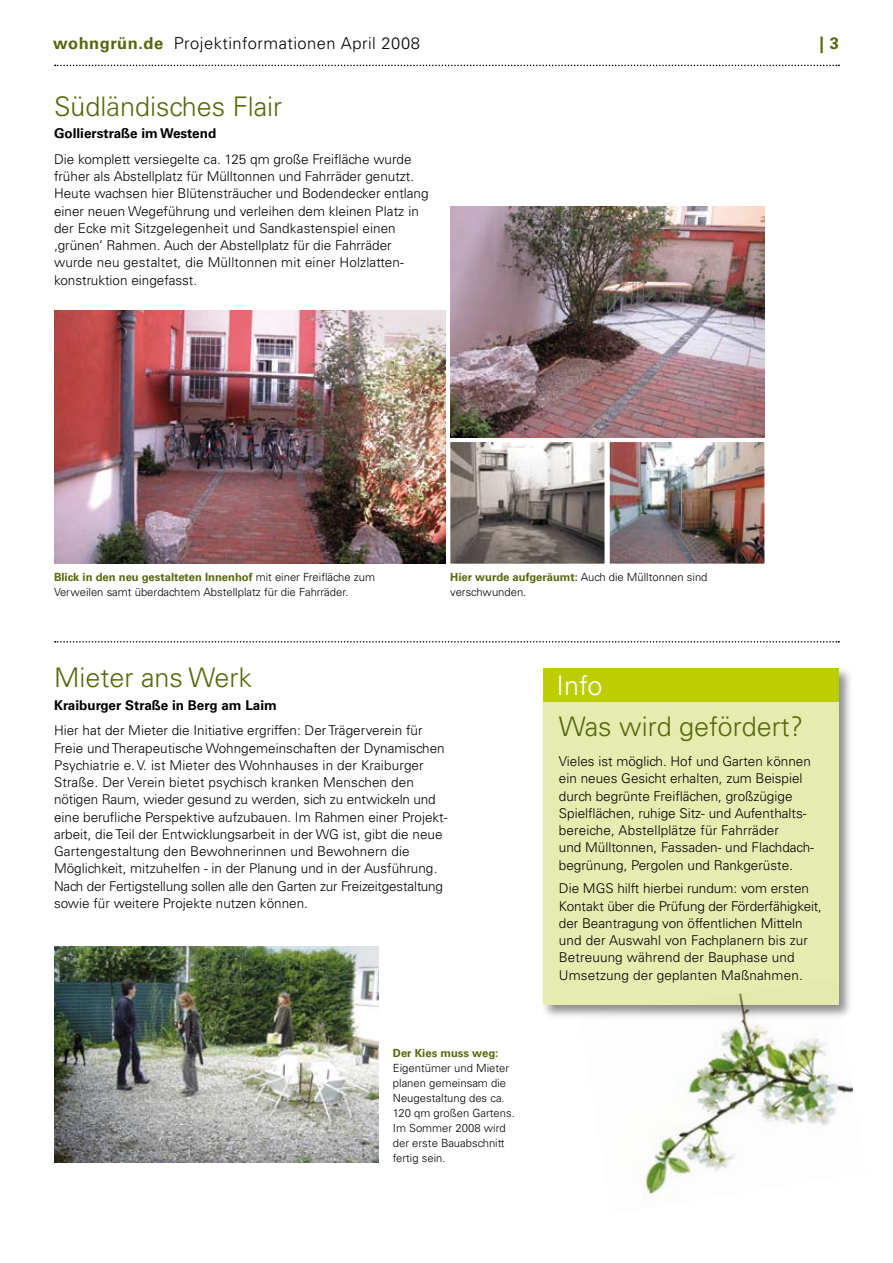
<style>
.page{position:relative;width:893px;height:1263px;background:#fff}
.page>*{position:absolute;margin:0;border:0;box-sizing:border-box;transform-origin:0 0}
.t1{font:300 27px "Univers CE";color:#56680c}
.t2{font:300 27px "Univers CE";color:#fff}
.t3{font:300 16.5px "Univers CE";letter-spacing:.03em;color:#000}
.t4{font:700 16.5px "Univers";color:#56680c}
.t5{font:300 13.5px/17.2px "Univers";color:#000}
.t6{font:700 13.5px "Univers";color:#000}
.t7{font:300 11.25px/15px "Univers";color:#000}
.t8{font:700 11.25px "Univers";color:#56680c}
.s1{font-family:"Univers";font-weight:700;color:#56680c}
.s2{font-weight:700;color:#56680c}
</style>
<div class="page">
<img style="left:54px;top:310px;width:391px;height:254px">
<svg style="left:55px;top:65px;width:784px;height:1px"></svg>
<img style="left:450px;top:206px;width:314px;height:232px">
<img style="left:451px;top:443px;width:152px;height:120px">
<div style="left:447px;top:439px;width:160px;height:128px;border:3px solid #fff"></div>
<img style="left:611px;top:443px;width:152px;height:120px">
<div style="left:607px;top:439px;width:160px;height:128px;border:3px solid #fff"></div>
<div style="left:541px;top:666px;width:313px;height:354px;background:#000;opacity:.45"></div>
<div style="left:543px;top:669px;width:296px;height:33px;background:#bdcd00"></div>
<div style="left:543px;top:702px;width:296px;height:302px;background:#e6ebb0"></div>
<svg style="left:55px;top:641px;width:784px;height:1px"></svg>
<img style="left:54px;top:946px;width:325px;height:217px">
<img style="left:580px;top:978px;width:274px;height:218px">
<p class="t3" style="left:53px;top:34px;width:368px"><span class="s1">wohngrün.de</span> Projektinformationen April 2008</p>
<p class="t4" style="left:820px;top:34px;width:6px">|</p>
<h1 class="t1" style="left:54px;top:91px;width:230px">Südländisches Flair</h1>
<p class="t6" style="left:54px;top:126px;width:164px">Gollierstraße im Westend</p>
<p class="t5" style="left:54px;top:150px;width:376px">Die komplett versiegelte ca. 125 qm große Freifläche wurde früher als Abstellplatz für Mülltonnen und Fahrräder genutzt.<br>Heute wachsen hier Blütensträucher und Bodendecker entlang einer neuen Wegeführung und verleihen dem kleinen Platz in der Ecke mit Sitzgelegenheit und Sandkastenspiel einen ‚grünen’ Rahmen. Auch der Abstellplatz für die Fahrräder wurde neu gestaltet, die Mülltonnen mit einer Holzlatten&shy;konstruktion eingefasst.</p>
<p class="t7" style="left:54px;top:569px;width:323px"><span class="s2">Blick in den neu gestalteten Innenhof</span> mit einer Freifläche zum<br>Verweilen samt überdachtem Abstellplatz für die Fahrräder.</p>
<p class="t7" style="left:450px;top:569px;width:259px"><span class="s2">Hier wurde aufgeräumt:</span> Auch die Mülltonnen sind verschwunden.</p>
<h1 class="t1" style="left:54px;top:663px;width:199px">Mieter ans Werk</h1>
<p class="t6" style="left:54px;top:697px;width:224px">Kraiburger Straße in Berg am Laim</p>
<p class="t5" style="left:54px;top:722px;width:395px">Hier hat der Mieter die Initiative ergriffen: Der Trägerverein für Freie und Therapeutische Wohngemeinschaften der Dynamischen Psychiatrie e. V. ist Mieter des Wohnhauses in der Kraiburger Straße. Der Verein bietet psychisch kranken Menschen den nötigen Raum, wieder gesund zu werden, sich zu entwickeln und eine berufliche Perspektive aufzubauen. Im Rahmen einer Projekt&shy;arbeit, die Teil der Entwicklungsarbeit in der WG ist, gibt die neue Gartengestaltung den Bewohnerinnen und Bewohnern die Möglichkeit, mitzuhelfen - in der Planung und in der Ausführung.<br>Nach der Fertigstellung sollen alle den Garten zur Freizeitgestaltung sowie für weitere Projekte nutzen können.</p>
<p class="t8" style="left:393px;top:1046px;width:107px">Der Kies muss weg:</p>
<p class="t7" style="left:393px;top:1061px;width:123px">Eigentümer und Mieter planen gemeinsam die<br>Neugestaltung des ca.<br>120 qm großen Gartens.<br>Im Sommer 2008 wird der erste Bauabschnitt fertig sein.</p>
<h1 class="t2" style="left:557px;top:670px;width:47px">Info</h1>
<h1 class="t1" style="left:559px;top:711px;width:246px">Was wird gefördert?</h1>
<p class="t5" style="left:559px;top:753px;width:256px">Vieles ist möglich. Hof und Garten können ein neues Gesicht erhalten, zum Beispiel durch begrünte Freiflächen, großzügige Spielflächen, ruhige Sitz- und Aufenthalts&shy;bereiche, Abstellplätze für Fahrräder<br>und Mülltonnen, Fassaden- und Flachdach&shy;begrünung, Pergolen und Rankgerüste.</p>
<p class="t5" style="left:559px;top:880px;width:265px">Die MGS hilft hierbei rundum: vom ersten Kontakt über die Prüfung der Förderfähigkeit, der Beantragung von öffentlichen Mitteln und der Auswahl von Fachplanern bis zur Betreuung während der Bauphase und Umsetzung der geplanten Maßnahmen.</p>
</div>
